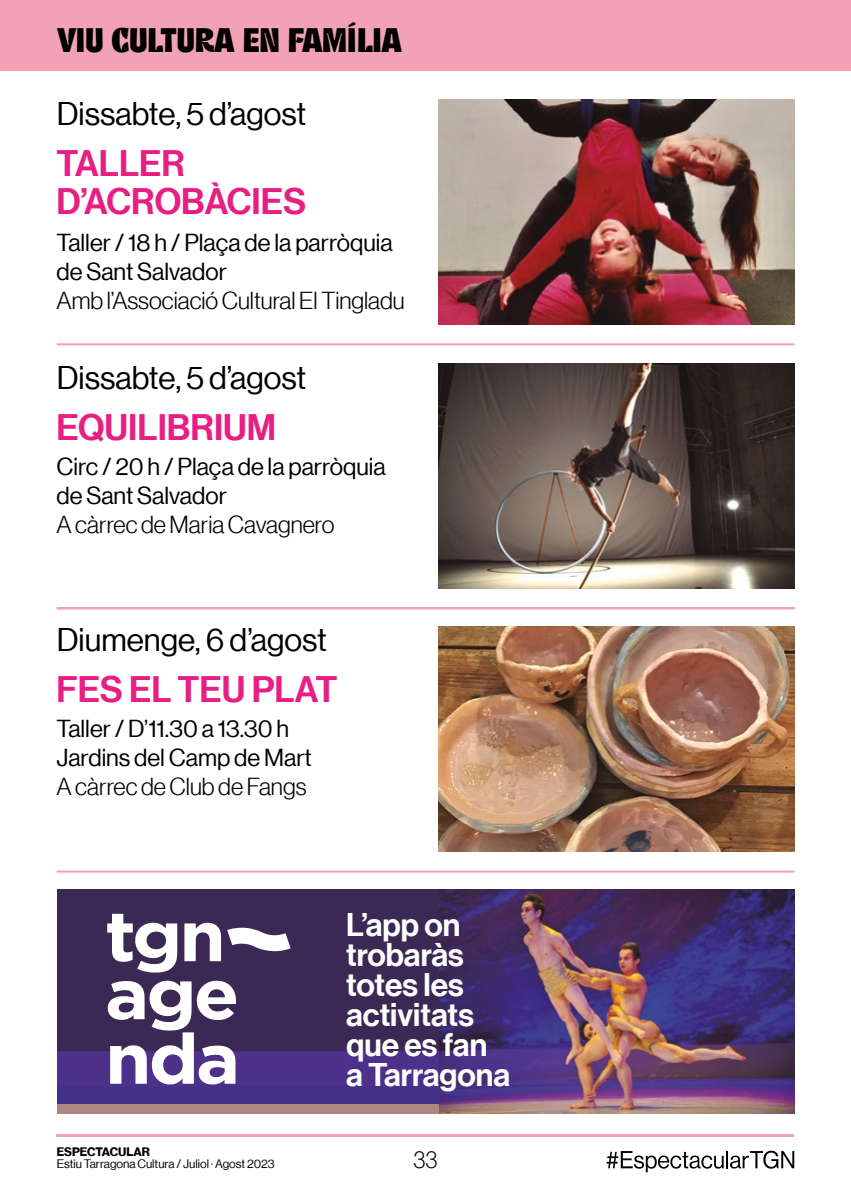
<style>
.page{position:relative;width:851px;height:1191px;background:#fff}
.page>*{position:absolute;margin:0;border:0;box-sizing:border-box;transform-origin:0 0}
.t1{font:36px/38px "Ppkcqg N Haas Grotesk DS Pro 65 Md";color:#e71f83}
.t2{font:900 34px "Krsqwv GLD Display";letter-spacing:-.015em;color:#000}
.t3{font:32px "Lgpqwp N Haas Grotesk DS Pro 55 Rg";color:#000}
.t4{font:32px/30px "Ppkcqg N Haas Grotesk DS Pro 65 Md";color:#fff}
.t5{font:24px/28.8px "Lgpqwp N Haas Grotesk DS Pro 55 Rg";color:#000}
.t6{font:24px "Cvggbw N Haas Grotesk DS Pro 45 Lt";color:#000}
.t7{font:24px "Xcfghv N Haas Grotesk DS Pro 35 X Lt";color:#000}
.t8{font:12px "Lgpqwp N Haas Grotesk DS Pro 55 Rg";color:#000}
.t9{font:12px "Kngwrm N Haas Grotesk DS Pro 75 Bd";color:#000}
</style>
<div class="page">
<hr style="left:57px;top:870px;width:737px;height:2px;background:#f3a2b5">
<hr style="left:57px;top:343px;width:737px;height:2px;background:#f3a2b5">
<hr style="left:57px;top:607px;width:737px;height:2px;background:#f3a2b5">
<hr style="left:57px;top:1134px;width:737px;height:3px;background:#f3a2b5">
<div style="left:0;top:0;width:850px;height:70px;background:#f3a2b5"></div>
<img style="left:438px;top:100px;width:356px;height:225px">
<img style="left:438px;top:364px;width:356px;height:224px">
<img style="left:438px;top:626px;width:356px;height:225px">
<img style="left:438px;top:889px;width:356px;height:224px">
<div style="left:57px;top:889px;width:381px;height:224px;background:#4c3089"></div>
<div style="left:57px;top:1103px;width:381px;height:10px;background:#ab8880"></div>
<div style="left:57px;top:1086px;width:381px;height:17px;background:#423189"></div>
<div style="left:57px;top:889px;width:381px;height:162px;background:#3b2854"></div>
<svg style="left:184px;top:922px;width:37px;height:39px"></svg>
<svg style="left:108px;top:980px;width:128px;height:105px"></svg>
<svg style="left:227px;top:927px;width:64px;height:24px"></svg>
<svg style="left:107px;top:913px;width:70px;height:59px"></svg>
<svg style="left:606px;top:1150px;width:188px;height:22px"></svg>
<h2 class="t2" style="left:57px;top:21px;width:347px">VIU CULTURA EN FAMÍLIA</h2>
<h3 class="t3" style="left:57px;top:95px;width:251px">Dissabte, 5 d’agost</h3>
<p class="t1" style="left:56px;top:145px;width:251px">TALLER<br>D’ACROBÀCIES</p>
<p class="t5" style="left:56px;top:228px;width:337px">Taller / 18 h / Plaça de la parròquia de Sant Salvador</p>
<p class="t6" style="left:56px;top:287px;width:350px">Amb l’Associació Cultural El Tingladu</p>
<h3 class="t3" style="left:57px;top:359px;width:251px">Dissabte, 5 d’agost</h3>
<p class="t1" style="left:56px;top:409px;width:221px">EQUILIBRIUM</p>
<p class="t5" style="left:56px;top:452px;width:331px">Circ / 20 h / Plaça de la parròquia de Sant Salvador</p>
<p class="t6" style="left:56px;top:511px;width:279px">A càrrec de Maria Cavagnero</p>
<h3 class="t3" style="left:57px;top:622px;width:271px">Diumenge, 6 d’agost</h3>
<p class="t1" style="left:56px;top:671px;width:282px">FES EL TEU PLAT</p>
<p class="t5" style="left:56px;top:714px;width:257px">Taller / D’11.30 a 13.30 h<br>Jardins del Camp de Mart</p>
<p class="t6" style="left:56px;top:772px;width:251px">A càrrec de Club de Fangs</p>
<p class="t4" style="left:346px;top:910px;width:165px">L’app on trobaràs totes les activitats que es fan a Tarragona</p>
<p class="t9" style="left:57px;top:1145px;width:94px">ESPECTACULAR</p>
<p class="t8" style="left:57px;top:1157px;width:219px">Estiu Tarragona Cultura / Juliol · Agost 2023</p>
<p class="t7" style="left:413px;top:1146px;width:26px">33</p>
</div>
